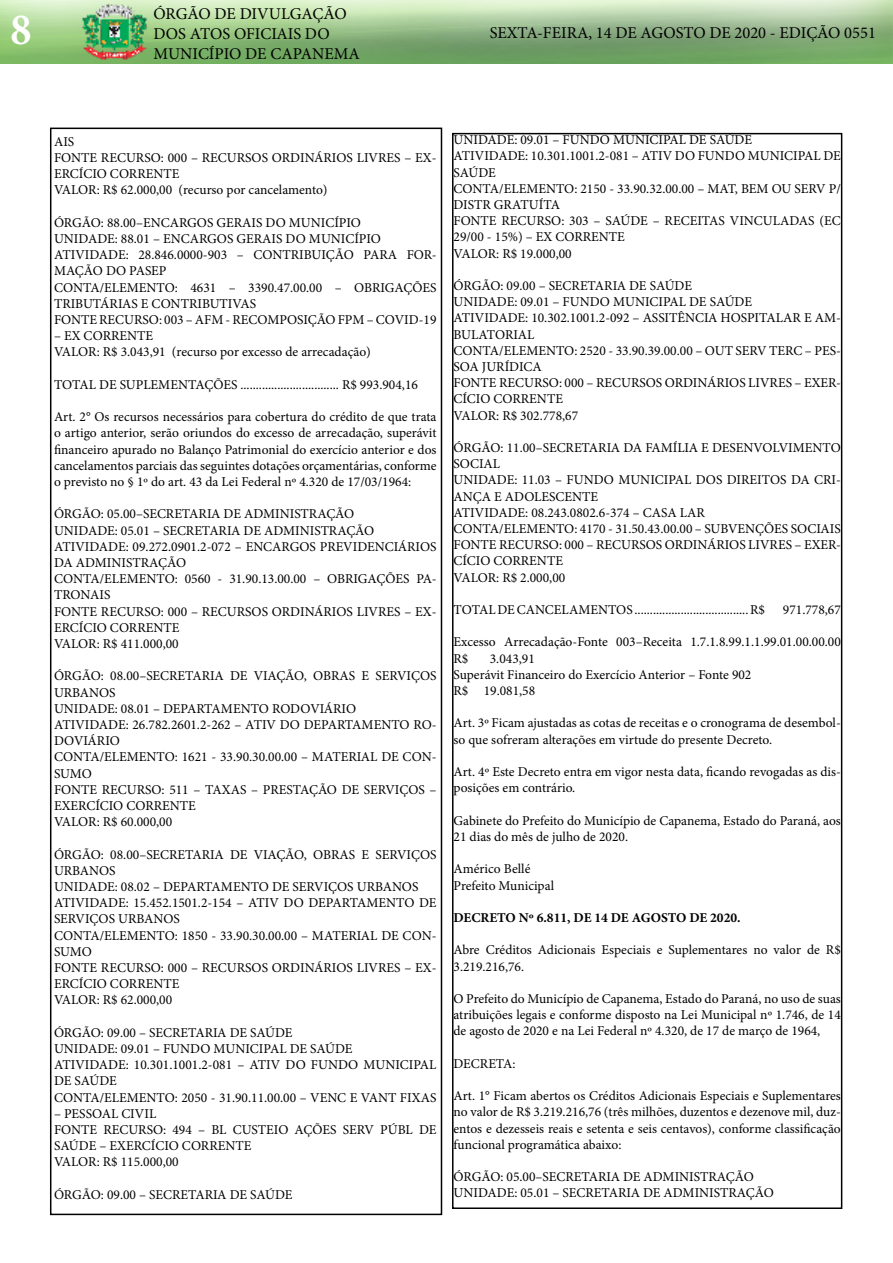
<style>
.page{position:relative;width:893px;height:1263px;background:#fff}
.page>*{position:absolute;margin:0;border:0;box-sizing:border-box;transform-origin:0 0}
.t1{font:700 condensed 45px "Minion Pro";color:#fff}
.t2{font:16.5px/19.8px "Minion Pro";color:#000}
.t3{font:13.5px/16.2px "Minion Pro";color:#000}
.t4{font:700 13.5px "Minion Pro";color:#000}
</style>
<div class="page">
<div style="left:50px;top:128px;width:392px;height:1087px;border:2px solid #000"></div>
<img style="left:0;top:0;width:893px;height:64px">
<div style="left:452px;top:133px;width:390px;height:1076px;border:2px solid #000"></div>
<h1 class="t1" style="left:11px;top:-1px;width:22px">8</h1>
<p class="t2" style="left:153px;top:4px;width:208px">ÓRGÃO DE DIVULGAÇÃO<br>DOS ATOS OFICIAIS DO<br>MUNICÍPIO DE CAPANEMA</p>
<p class="t2" style="left:490px;top:23px;width:388px">SEXTA-FEIRA, 14 DE AGOSTO DE 2020 - EDIÇÃO 0551</p>
<p class="t3" style="left:54px;top:133px;width:384px">AIS<br>FONTE RECURSO: 000 – RECURSOS ORDINÁRIOS LIVRES – EX-<br>ERCÍCIO CORRENTE<br>VALOR: R$ 62.000,00 (recurso por cancelamento)</p>
<p class="t3" style="left:54px;top:214px;width:384px">ÓRGÃO: 88.00–ENCARGOS GERAIS DO MUNICÍPIO<br>UNIDADE: 88.01 – ENCARGOS GERAIS DO MUNICÍPIO ATIVIDADE: 28.846.0000-903 – CONTRIBUIÇÃO PARA FOR-MAÇÃO DO PASEP<br>CONTA/ELEMENTO: 4631 – 3390.47.00.00 – OBRIGAÇÕES TRIBUTÁRIAS E CONTRIBUTIVAS<br>FONTE RECURSO: 003 – AFM - RECOMPOSIÇÃO FPM – COVID-19</p>
<p class="t3" style="left:54px;top:328px;width:318px">– EX CORRENTE<br>VALOR: R$ 3.043,91 (recurso por excesso de arrecadação)</p>
<p class="t3" style="left:54px;top:376px;width:365px">TOTAL DE SUPLEMENTAÇÕES ................................ R$ 993.904,16</p>
<p class="t3" style="left:54px;top:409px;width:384px;text-align:justify">Art. 2° Os recursos necessários para cobertura do crédito de que trata o artigo anterior, serão oriundos do excesso de arrecadação, superávit financeiro apurado no Balanço Patrimonial do exercício anterior e dos cancelamentos parciais das seguintes dotações orçamentárias, conforme o previsto no § 1º do art. 43 da Lei Federal nº 4.320 de 17/03/1964:</p>
<p class="t3" style="left:54px;top:506px;width:384px">ÓRGÃO: 05.00–SECRETARIA DE ADMINISTRAÇÃO<br>UNIDADE: 05.01 – SECRETARIA DE ADMINISTRAÇÃO ATIVIDADE: 09.272.0901.2-072 – ENCARGOS PREVIDENCIÁRIOS DA ADMINISTRAÇÃO<br>CONTA/ELEMENTO: 0560 - 31.90.13.00.00 – OBRIGAÇÕES PA-TRONAIS<br>FONTE RECURSO: 000 – RECURSOS ORDINÁRIOS LIVRES – EX-ERCÍCIO CORRENTE<br>VALOR: R$ 411.000,00</p>
<p class="t3" style="left:54px;top:668px;width:384px">ÓRGÃO: 08.00–SECRETARIA DE VIAÇÃO, OBRAS E SERVIÇOS<br>URBANOS<br>UNIDADE: 08.01 – DEPARTAMENTO RODOVIÁRIO<br>ATIVIDADE: 26.782.2601.2-262 – ATIV DO DEPARTAMENTO RO-<br>DOVIÁRIO<br>CONTA/ELEMENTO: 1621 - 33.90.30.00.00 – MATERIAL DE CON-<br>SUMO<br>FONTE RECURSO: 511 – TAXAS – PRESTAÇÃO DE SERVIÇOS –<br>EXERCÍCIO CORRENTE<br>VALOR: R$ 60.000,00</p>
<p class="t3" style="left:54px;top:846px;width:384px">ÓRGÃO: 08.00–SECRETARIA DE VIAÇÃO, OBRAS E SERVIÇOS URBANOS<br>UNIDADE: 08.02 – DEPARTAMENTO DE SERVIÇOS URBANOS ATIVIDADE: 15.452.1501.2-154 – ATIV DO DEPARTAMENTO DE SERVIÇOS URBANOS<br>CONTA/ELEMENTO: 1850 - 33.90.30.00.00 – MATERIAL DE CON-SUMO<br>FONTE RECURSO: 000 – RECURSOS ORDINÁRIOS LIVRES – EX-ERCÍCIO CORRENTE<br>VALOR: R$ 62.000,00</p>
<p class="t3" style="left:54px;top:1024px;width:384px">ÓRGÃO: 09.00 – SECRETARIA DE SAÚDE<br>UNIDADE: 09.01 – FUNDO MUNICIPAL DE SAÚDE<br>ATIVIDADE: 10.301.1001.2-081 – ATIV DO FUNDO MUNICIPAL DE SAÚDE<br>CONTA/ELEMENTO: 2050 - 31.90.11.00.00 – VENC E VANT FIXAS</p>
<p class="t3" style="left:54px;top:1105px;width:384px">– PESSOAL CIVIL<br>FONTE RECURSO: 494 – BL CUSTEIO AÇÕES SERV PÚBL DE<br>SAÚDE – EXERCÍCIO CORRENTE<br>VALOR: R$ 115.000,00</p>
<p class="t3" style="left:54px;top:1186px;width:240px">ÓRGÃO: 09.00 – SECRETARIA DE SAÚDE</p>
<p class="t3" style="left:453px;top:132px;width:389px">UNIDADE: 09.01 – FUNDO MUNICIPAL DE SAÚDE<br>ATIVIDADE: 10.301.1001.2-081 – ATIV DO FUNDO MUNICIPAL DE SAÚDE<br>CONTA/ELEMENTO: 2150 - 33.90.32.00.00 – MAT, BEM OU SERV P/ DISTR GRATUÍTA<br>FONTE RECURSO: 303 – SAÚDE – RECEITAS VINCULADAS (EC 29/00 - 15%) – EX CORRENTE<br>VALOR: R$ 19.000,00</p>
<p class="t3" style="left:453px;top:278px;width:389px">ÓRGÃO: 09.00 – SECRETARIA DE SAÚDE<br>UNIDADE: 09.01 – FUNDO MUNICIPAL DE SAÚDE<br>ATIVIDADE: 10.302.1001.2-092 – ASSITÊNCIA HOSPITALAR E AM-BULATORIAL<br>CONTA/ELEMENTO: 2520 - 33.90.39.00.00 – OUT SERV TERC – PES-SOA JURÍDICA<br>FONTE RECURSO: 000 – RECURSOS ORDINÁRIOS LIVRES – EXER-CÍCIO CORRENTE<br>VALOR: R$ 302.778,67</p>
<p class="t3" style="left:453px;top:440px;width:389px">ÓRGÃO: 11.00–SECRETARIA DA FAMÍLIA E DESENVOLVIMENTO SOCIAL<br>UNIDADE: 11.03 – FUNDO MUNICIPAL DOS DIREITOS DA CRI-ANÇA E ADOLESCENTE<br>ATIVIDADE: 08.243.0802.6-374 – CASA LAR<br>CONTA/ELEMENTO: 4170 - 31.50.43.00.00 – SUBVENÇÕES SOCIAIS FONTE RECURSO: 000 – RECURSOS ORDINÁRIOS LIVRES – EXER-CÍCIO CORRENTE<br>VALOR: R$ 2.000,00</p>
<p class="t3" style="left:453px;top:602px;width:313px">TOTAL DE CANCELAMENTOS ..................................... R$</p>
<p class="t3" style="left:783px;top:602px;width:59px">971.778,67</p>
<p class="t3" style="left:453px;top:634px;width:389px">Excesso Arrecadação-Fonte 003–Receita 1.7.1.8.99.1.1.99.01.00.00.00<br>R$</p>
<p class="t3" style="left:453px;top:650px;width:299px;text-indent:36px">3.043,91<br>Superávit Financeiro do Exercício Anterior – Fonte 902<br>R$ 19.081,58</p>
<p class="t3" style="left:453px;top:715px;width:389px">Art. 3º Ficam ajustadas as cotas de receitas e o cronograma de desembol&shy;so que sofreram alterações em virtude do presente Decreto.</p>
<p class="t3" style="left:453px;top:764px;width:389px">Art. 4º Este Decreto entra em vigor nesta data, ficando revogadas as dis&shy;posições em contrário.</p>
<p class="t3" style="left:453px;top:812px;width:389px">Gabinete do Prefeito do Município de Capanema, Estado do Paraná, aos<br>21 dias do mês de julho de 2020.</p>
<p class="t3" style="left:453px;top:861px;width:102px">Américo Bellé<br>Prefeito Municipal</p>
<p class="t4" style="left:453px;top:908px;width:289px">DECRETO Nº 6.811, DE 14 DE AGOSTO DE 2020.</p>
<p class="t3" style="left:453px;top:942px;width:389px">Abre Créditos Adicionais Especiais e Suplementares no valor de R$<br>3.219.216,76.</p>
<p class="t3" style="left:453px;top:990px;width:389px;text-align:justify">O Prefeito do Município de Capanema, Estado do Paraná, no uso de suas atribuições legais e conforme disposto na Lei Municipal nº 1.746, de 14 de agosto de 2020 e na Lei Federal nº 4.320, de 17 de março de 1964,</p>
<p class="t3" style="left:453px;top:1055px;width:64px">DECRETA:</p>
<p class="t3" style="left:453px;top:1088px;width:389px;text-align:justify">Art. 1° Ficam abertos os Créditos Adicionais Especiais e Suplementares no valor de R$ 3.219.216,76 (três milhões, duzentos e dezenove mil, duz&shy;entos e dezesseis reais e setenta e seis centavos), conforme classificação funcional programática abaixo:</p>
<p class="t3" style="left:453px;top:1169px;width:322px">ÓRGÃO: 05.00–SECRETARIA DE ADMINISTRAÇÃO<br>UNIDADE: 05.01 – SECRETARIA DE ADMINISTRAÇÃO</p>
</div>
